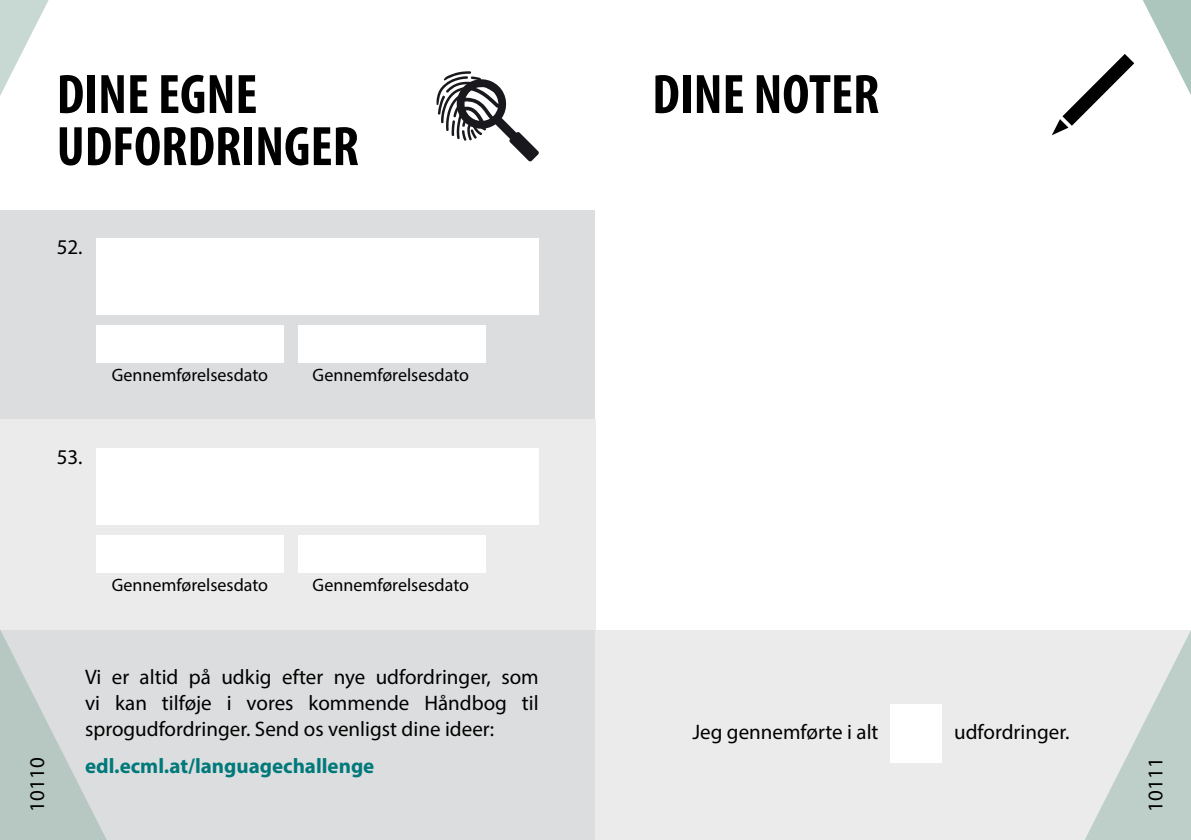
<style>
.page{position:relative;width:1191px;height:840px;background:#fff}
.page>*{position:absolute;margin:0;border:0;box-sizing:border-box;transform-origin:0 0}
.t1{font:700 condensed 56px/52px "Myriad Pro";color:#000}
.t2{font:21px/26px "Myriad Pro";color:#000;text-align:justify}
.t3{font:700 21px "Myriad Pro";color:#00797a}
.t4{font:18px "Myriad Pro";color:#000}
</style>
<div class="page">
<div style="left:0;top:629px;width:595px;height:210px;background:#dcddde"></div>
<div style="left:0;top:210px;width:595px;height:210px;background:#dcddde"></div>
<div style="left:0;top:420px;width:595px;height:209px;background:#ebebec"></div>
<div style="left:595px;top:629px;width:596px;height:210px;background:#ebebec"></div>
<svg style="left:0;top:524px;width:136px;height:315px"></svg>
<svg style="left:1054px;top:629px;width:137px;height:210px"></svg>
<svg style="left:0;top:0;width:49px;height:96px"></svg>
<div style="left:890px;top:704px;width:52px;height:58px;background:#fff"></div>
<div style="left:96px;top:324px;width:187px;height:38px;background:#fff"></div>
<div style="left:299px;top:324px;width:187px;height:38px;background:#fff"></div>
<div style="left:96px;top:238px;width:443px;height:77px;background:#fff"></div>
<div style="left:96px;top:534px;width:187px;height:38px;background:#fff"></div>
<div style="left:299px;top:534px;width:187px;height:38px;background:#fff"></div>
<div style="left:96px;top:448px;width:443px;height:76px;background:#fff"></div>
<svg style="left:436px;top:71px;width:103px;height:90px"></svg>
<svg style="left:1052px;top:0;width:139px;height:136px"></svg>
<h1 class="t1" style="left:57px;top:67px;width:304px">DINE EGNE<br>UDFORDRINGER</h1>
<p class="t2" style="left:57px;top:233px;width:27px">52.</p>
<p class="t2" style="left:57px;top:443px;width:27px">53.</p>
<p class="t4" style="left:112px;top:363px;width:158px">Gennemførelsesdato</p>
<p class="t4" style="left:313px;top:363px;width:158px">Gennemførelsesdato</p>
<p class="t4" style="left:112px;top:573px;width:158px">Gennemførelsesdato</p>
<p class="t4" style="left:313px;top:573px;width:158px">Gennemførelsesdato</p>
<h1 class="t1" style="left:652px;top:67px;width:229px">DINE NOTER</h1>
<p class="t2" style="left:85px;top:663px;width:455px">Vi er altid på udkig efter nye udfordringer, som vi kan tilføje i vores kommende Håndbog til sprogudfordringer. Send os venligst dine ideer:</p>
<p class="t3" style="left:85px;top:752px;width:291px">edl.ecml.at/languagechallenge</p>
<p class="t2" style="left:692px;top:718px;width:188px">Jeg gennemførte i alt</p>
<p class="t2" style="left:954px;top:718px;width:117px">udfordringer.</p>
<p class="t2" style="left:24px;top:811px;width:55px;rotate:-90deg">10110</p>
<p class="t2" style="left:1142px;top:811px;width:55px;rotate:-90deg">10111</p>
</div>
